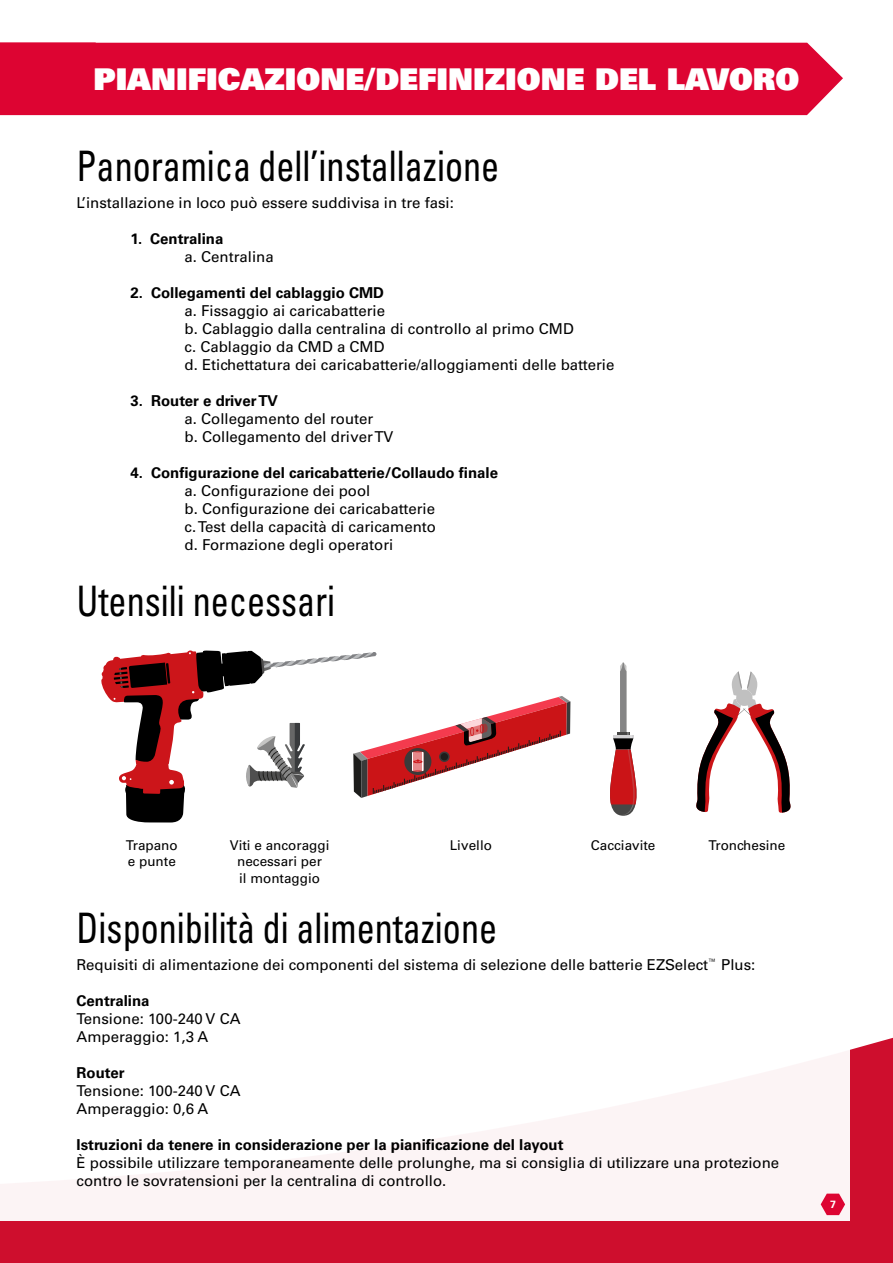
<style>
.page{position:relative;width:893px;height:1263px;background:#fff}
.page>*{position:absolute;margin:0;border:0;box-sizing:border-box;transform-origin:0 0}
.t1{font:condensed 42px "Univers LTCYR 57";color:#000;scale:.86 1}
.t2{font:30px "Univers LT Std X Black";color:#fff}
.t3{font:15px/18px "Univers LT Std";color:#000}
.t4{font:700 15px "Univers LT Std";color:#000}
.t5{font:13.5px/16.5px "Univers LT Std";color:#000}
.t6{font:700 10.5px "Univers LT Std";color:#fff}
</style>
<div class="page">
<div style="left:0;top:1037px;width:893px;height:226px;background:#ce0e2d"></div>
<div style="left:0;top:938px;width:850px;height:282px;background:#fff"></div>
<div style="left:139px;top:43px;width:704px;height:72px;background:#dd0432"></div>
<div style="left:0;top:43px;width:139px;height:72px;background:#dd0432"></div>
<svg style="left:821px;top:1193px;width:24px;height:22px"></svg>
<svg style="left:696px;top:671px;width:95px;height:142px"></svg>
<svg style="left:610px;top:663px;width:27px;height:153px"></svg>
<svg style="left:101px;top:650px;width:469px;height:172px"></svg>
<h2 class="t2" style="left:93px;top:60px;width:707px">PIANIFICAZIONE/DEFINIZIONE DEL LAVORO</h2>
<h1 class="t1" style="left:77px;top:139px;width:493px">Panoramica dell’installazione</h1>
<p class="t3" style="left:77px;top:194px;width:379px">L’installazione in loco può essere suddivisa in tre fasi:</p>
<p class="t4" style="left:131px;top:230px;width:94px">1. Centralina</p>
<p class="t3" style="left:185px;top:248px;width:91px">a. Centralina</p>
<p class="t4" style="left:131px;top:284px;width:255px">2. Collegamenti del cablaggio CMD</p>
<p class="t3" style="left:185px;top:302px;width:431px">a. Fissaggio ai caricabatterie<br>b. Cablaggio dalla centralina di controllo al primo CMD<br>c. Cablaggio da CMD a CMD<br>d. Etichettatura dei caricabatterie/alloggiamenti delle batterie</p>
<p class="t4" style="left:131px;top:392px;width:149px">3. Router e driver TV</p>
<p class="t3" style="left:185px;top:410px;width:211px">a. Collegamento del router<br>b. Collegamento del driver TV</p>
<p class="t4" style="left:131px;top:464px;width:369px">4. Configurazione del caricabatterie/Collaudo finale</p>
<p class="t3" style="left:185px;top:482px;width:253px">a. Configurazione dei pool<br>b. Configurazione dei caricabatterie c. Test della capacità di caricamento d. Formazione degli operatori</p>
<h1 class="t1" style="left:77px;top:575px;width:302px">Utensili necessari</h1>
<p class="t5" style="left:126px;top:837px;width:53px">Trapano e punte</p>
<p class="t5" style="left:230px;top:837px;width:101px;text-align:center">Viti e ancoraggi necessari per<br>il montaggio</p>
<p class="t5" style="left:450px;top:837px;width:44px">Livello</p>
<p class="t5" style="left:591px;top:837px;width:66px">Cacciavite</p>
<p class="t5" style="left:708px;top:837px;width:78px">Tronchesine</p>
<h1 class="t1" style="left:77px;top:901px;width:491px">Disponibilità di alimentazione</h1>
<p class="t3" style="left:77px;top:956px;width:680px">Requisiti di alimentazione dei componenti del sistema di selezione delle batterie EZSelect<sup>™</sup> Plus:</p>
<p class="t4" style="left:77px;top:992px;width:75px">Centralina</p>
<p class="t3" style="left:77px;top:1010px;width:166px">Tensione: 100-240 V CA<br>Amperaggio: 1,3 A</p>
<p class="t4" style="left:77px;top:1064px;width:50px">Router</p>
<p class="t3" style="left:77px;top:1082px;width:166px">Tensione: 100-240 V CA<br>Amperaggio: 0,6 A</p>
<p class="t4" style="left:77px;top:1136px;width:489px">Istruzioni da tenere in considerazione per la pianificazione del layout</p>
<p class="t3" style="left:77px;top:1154px;width:704px">È possibile utilizzare temporaneamente delle prolunghe, ma si consiglia di utilizzare una protezione contro le sovratensioni per la centralina di controllo.</p>
<p class="t6" style="left:830px;top:1198px;width:7px">7</p>
</div>
